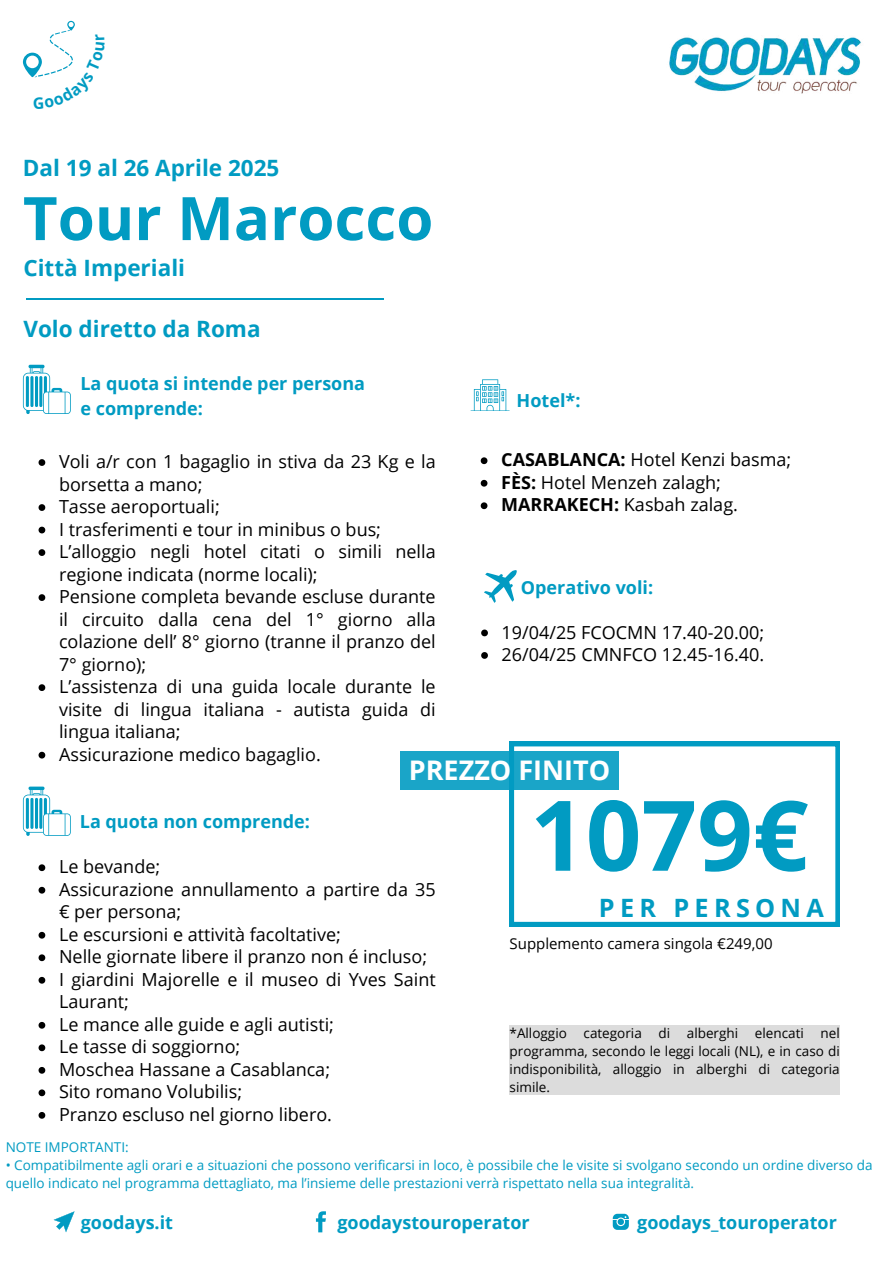
<style>
.page{position:relative;width:894px;height:1264px;background:#fff}
.page>*{position:absolute;margin:0;border:0;box-sizing:border-box;transform-origin:0 0}
.t1{font:700 97.5px "Open Sans";color:#019bc2}
.t2{font:700 60px "Open Sans";color:#019bc2}
.t3{font:700 27px "Open Sans";color:#fff}
.t4{font:700 25.2px "Open Sans";letter-spacing:.21em;color:#019bc2}
.t5{font:700 22.5px "Open Sans";color:#019bc2}
.t6{font:18px/22.5px "Open Sans";color:#000}
.t7{font:700 18px/24.8px "Open Sans";color:#019bc2}
.t8{font:15px "Open Sans";color:#000}
.t9{font:13.5px/18px "Open Sans";color:#019bc2}
.t10{font:13.5px/18px "Open Sans";color:#000;text-align:justify}
.s1{font-weight:700}
</style>
<div class="page">
<svg style="left:53px;top:1211px;width:22px;height:21px"></svg>
<svg style="left:316px;top:1211px;width:10px;height:21px"></svg>
<svg style="left:612px;top:1213px;width:16px;height:16px"></svg>
<img style="left:669px;top:37px;width:192px;height:57px">
<svg style="left:39px;top:459px;width:6px;height:7px"></svg>
<svg style="left:39px;top:504px;width:6px;height:7px"></svg>
<svg style="left:39px;top:526px;width:6px;height:7px"></svg>
<svg style="left:39px;top:549px;width:6px;height:7px"></svg>
<svg style="left:39px;top:594px;width:6px;height:7px"></svg>
<svg style="left:39px;top:684px;width:6px;height:7px"></svg>
<svg style="left:39px;top:751px;width:6px;height:7px"></svg>
<svg style="left:39px;top:864px;width:6px;height:7px"></svg>
<svg style="left:39px;top:886px;width:6px;height:7px"></svg>
<svg style="left:39px;top:931px;width:6px;height:7px"></svg>
<svg style="left:39px;top:954px;width:6px;height:7px"></svg>
<svg style="left:39px;top:976px;width:6px;height:7px"></svg>
<svg style="left:39px;top:1021px;width:6px;height:7px"></svg>
<svg style="left:39px;top:1044px;width:6px;height:7px"></svg>
<svg style="left:39px;top:1067px;width:6px;height:6px"></svg>
<svg style="left:39px;top:1089px;width:6px;height:7px"></svg>
<svg style="left:39px;top:1112px;width:6px;height:6px"></svg>
<svg style="left:23px;top:786px;width:47px;height:49px"></svg>
<hr style="left:35px;top:798px;width:3px;height:30px;background:#019bc2">
<hr style="left:30px;top:798px;width:3px;height:30px;background:#019bc2">
<hr style="left:26px;top:798px;width:3px;height:30px;background:#019bc2">
<hr style="left:39px;top:798px;width:3px;height:30px;background:#019bc2">
<svg style="left:23px;top:365px;width:47px;height:49px"></svg>
<hr style="left:35px;top:376px;width:3px;height:31px;background:#019bc2">
<hr style="left:30px;top:376px;width:3px;height:31px;background:#019bc2">
<hr style="left:26px;top:376px;width:3px;height:31px;background:#019bc2">
<hr style="left:39px;top:376px;width:3px;height:31px;background:#019bc2">
<svg style="left:470px;top:379px;width:39px;height:32px"></svg>
<hr style="left:27px;top:298px;width:356px;height:1px;background:#019bc2">
<svg style="left:484px;top:570px;width:32px;height:32px"></svg>
<svg style="left:480px;top:457px;width:7px;height:7px"></svg>
<svg style="left:480px;top:480px;width:7px;height:6px"></svg>
<svg style="left:480px;top:502px;width:7px;height:7px"></svg>
<svg style="left:481px;top:629px;width:7px;height:7px"></svg>
<svg style="left:481px;top:652px;width:7px;height:7px"></svg>
<svg style="left:509px;top:742px;width:330px;height:184px"></svg>
<div style="left:400px;top:751px;width:219px;height:38px;background:#1aa5c8"></div>
<div style="left:509px;top:1025px;width:330px;height:69px;background:#d9d9d9"></div>
<svg style="left:23px;top:21px;width:52px;height:57px"></svg>
<p class="t5" style="left:23px;top:152px;width:258px">Dal 19 al 26 Aprile 2025</p>
<h2 class="t2" style="left:23px;top:176px;width:412px">Tour Marocco</h2>
<p class="t5" style="left:23px;top:252px;width:163px">Città Imperiali</p>
<p class="t5" style="left:23px;top:312px;width:239px">Volo diretto da Roma</p>
<p class="t7" style="left:80px;top:371px;width:286px">La quota si intende per persona e comprende:</p>
<p class="t7" style="left:516px;top:388px;width:65px">Hotel*:</p>
<p class="t6" style="left:501px;top:448px;width:291px"><span class="s1">CASABLANCA:</span> Hotel Kenzi basma;<br><span class="s1">FÈS:</span> Hotel Menzeh zalagh;<br><span class="s1">MARRAKECH:</span> Kasbah zalag.</p>
<p class="t6" style="left:59px;top:450px;width:378px">Voli a/r con 1 bagaglio in stiva da 23 Kg e la borsetta a mano;<br>Tasse aeroportuali;<br>I trasferimenti e tour in minibus o bus; L’alloggio negli hotel citati o simili nella regione indicata (norme locali);<br>Pensione completa bevande escluse durante il circuito dalla cena del 1° giorno alla colazione dell’ 8° giorno (tranne il pranzo del 7° giorno);<br>L’assistenza di una guida locale durante le visite di lingua italiana - autista guida di lingua italiana;<br>Assicurazione medico bagaglio.</p>
<p class="t7" style="left:521px;top:575px;width:134px">Operativo voli:</p>
<p class="t6" style="left:501px;top:620px;width:264px">19/04/25 FCOCMN 17.40-20.00;<br>26/04/25 CMNFCO 12.45-16.40.</p>
<h3 class="t3" style="left:408px;top:751px;width:203px">PREZZO FINITO</h3>
<p class="t7" style="left:80px;top:809px;width:232px">La quota non comprende:</p>
<p class="t6" style="left:59px;top:855px;width:378px">Le bevande;<br>Assicurazione annullamento a partire da 35 € per persona;<br>Le escursioni e attività facoltative;<br>Nelle giornate libere il pranzo non é incluso;<br>I giardini Majorelle e il museo di Yves Saint<br>Laurant;<br>Le mance alle guide e agli autisti;<br>Le tasse di soggiorno;<br>Moschea Hassane a Casablanca;<br>Sito romano Volubilis;<br>Pranzo escluso nel giorno libero.</p>
<h1 class="t1" style="left:530px;top:766px;width:280px">1079€</h1>
<h3 class="t4" style="left:598px;top:890px;width:226px">PER PERSONA</h3>
<p class="t8" style="left:509px;top:933px;width:264px">Supplemento camera singola €249,00</p>
<p class="t10" style="left:509px;top:1023px;width:331px">*Alloggio categoria di alberghi elencati nel programma, secondo le leggi locali (NL), e in caso di indisponibilità, alloggio in alberghi di categoria simile.</p>
<p class="t9" style="left:6px;top:1137px;width:125px">NOTE IMPORTANTI:</p>
<p class="t9" style="left:6px;top:1155px;width:868px">• Compatibilmente agli orari e a situazioni che possono verificarsi in loco, è possibile che le visite si svolgano secondo un ordine diverso da quello indicato nel programma dettagliato, ma l’insieme delle prestazioni verrà rispettato nella sua integralità.</p>
<p class="t7" style="left:81px;top:1209px;width:94px">goodays.it</p>
<p class="t7" style="left:337px;top:1209px;width:194px">goodaystouroperator</p>
<p class="t7" style="left:637px;top:1209px;width:201px">goodays_touroperator</p>
</div>
